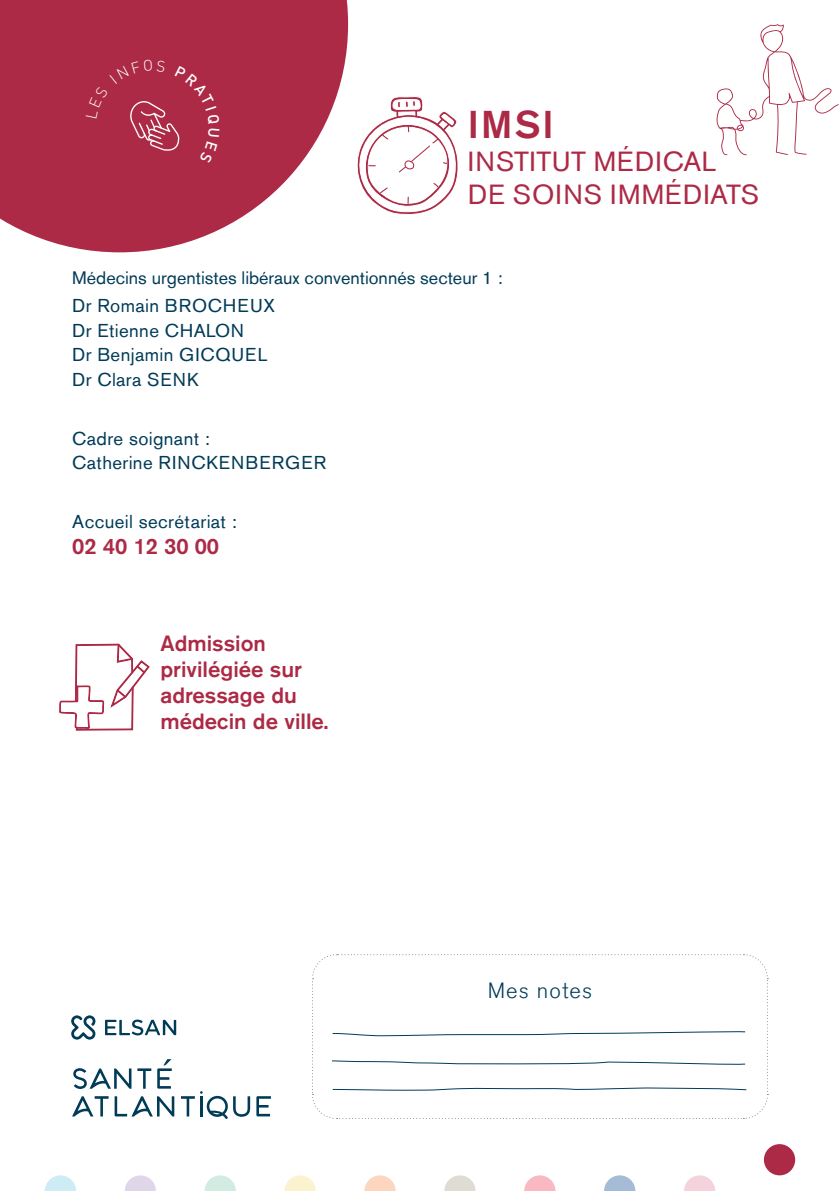
<style>
.page{position:relative;width:840px;height:1191px;background:#fff}
.page>*{position:absolute;margin:0;border:0;box-sizing:border-box;transform-origin:0 0}
.t1{font:500 38.6px "Akzidenz Grotesk Std";color:#ac2a46}
.t2{font:27.6px "Akzidenz Grotesk Std";letter-spacing:.035em;color:#ac2a46}
.t3{font:27.6px "Akzidenz Grotesk Std";letter-spacing:.015em;color:#ac2a46}
.t4{font:500 22px/26px "Akzidenz Grotesk Std";color:#ac2a46}
.sous_titre{font:700 22px "Akzidenz Grotesk";color:#ac2a46}
.t5{font:300 22px "Akzidenz Grotesk Std";letter-spacing:.05em;color:#003b57}
.sous_titre-2{font:18.6px/24.8px "Akzidenz Grotesk Std";letter-spacing:.02em;color:#003b57}
.t6{font:18px "Akzidenz Grotesk Std";color:#003b57}
</style>
<div class="page">
<svg style="left:0;top:0;width:348px;height:252px;fill:#ac2a46"></svg>
<svg style="left:73px;top:1068px;width:58px;height:21px"></svg>
<svg style="left:137px;top:1068px;width:14px;height:20px"></svg>
<svg style="left:157px;top:1059px;width:15px;height:29px"></svg>
<svg style="left:72px;top:1096px;width:36px;height:20px"></svg>
<svg style="left:256px;top:1096px;width:15px;height:20px"></svg>
<svg style="left:114px;top:1096px;width:60px;height:20px"></svg>
<svg style="left:181px;top:1091px;width:69px;height:28px"></svg>
<svg style="left:312px;top:954px;width:456px;height:165px"></svg>
<svg style="left:45px;top:1175px;width:31px;height:16px"></svg>
<svg style="left:125px;top:1175px;width:31px;height:16px"></svg>
<svg style="left:204px;top:1175px;width:32px;height:16px"></svg>
<svg style="left:284px;top:1175px;width:31px;height:16px"></svg>
<svg style="left:364px;top:1175px;width:31px;height:16px"></svg>
<svg style="left:444px;top:1175px;width:31px;height:16px"></svg>
<svg style="left:524px;top:1175px;width:31px;height:16px"></svg>
<svg style="left:604px;top:1175px;width:31px;height:16px"></svg>
<svg style="left:684px;top:1175px;width:30px;height:16px"></svg>
<div style="left:763px;top:1144px;width:31px;height:31px;background:#ac2a46;border-radius:50%"></div>
<svg style="left:71px;top:1015px;width:25px;height:24px"></svg>
<svg style="left:105px;top:1019px;width:71px;height:16px"></svg>
<svg style="left:716px;top:24px;width:122px;height:131px"></svg>
<svg style="left:59px;top:643px;width:91px;height:88px"></svg>
<svg style="left:357px;top:96px;width:101px;height:119px"></svg>
<div style="left:86px;top:60px;width:133px;height:103px;background:#ac2a46"></div>
<p class="t1" style="left:467px;top:101px;width:88px">IMSI</p>
<p class="t3" style="left:467px;top:145px;width:250px">INSTITUT MÉDICAL</p>
<p class="t2" style="left:467px;top:178px;width:293px">DE SOINS IMMÉDIATS</p>
<p class="t6" style="left:72px;top:267px;width:431px">Médecins urgentistes libéraux conventionnés secteur 1 :</p>
<p class="sous_titre-2" style="left:72px;top:293px;width:204px">Dr Romain BROCHEUX<br>Dr Etienne CHALON<br>Dr Benjamin GICQUEL<br>Dr Clara SENK</p>
<p class="sous_titre-2" style="left:72px;top:425px;width:255px">Cadre soignant :<br>Catherine RINCKENBERGER</p>
<p class="sous_titre-2" style="left:72px;top:509px;width:166px">Accueil secrétariat :</p>
<p class="sous_titre" style="left:72px;top:533px;width:148px">02 40 12 30 00</p>
<p class="t4" style="left:160px;top:630px;width:169px">Admission privilégiée sur adressage du médecin de ville.</p>
<p class="t5" style="left:487px;top:978px;width:106px">Mes notes</p>
</div>
